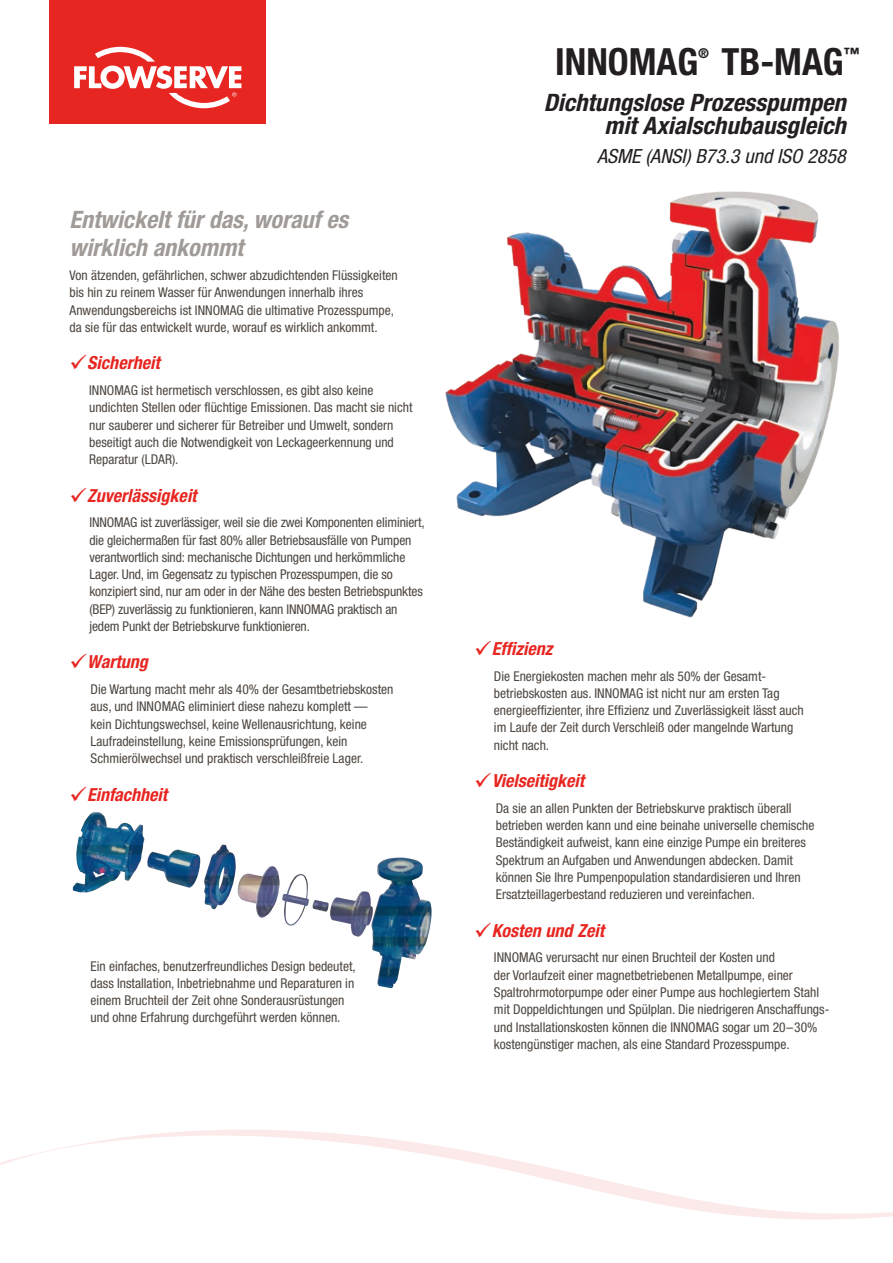
<style>
.page{position:relative;width:893px;height:1263px;background:#fff}
.page>*{position:absolute;margin:0;border:0;box-sizing:border-box;transform-origin:0 0}
.ParaStyle01-Leading{font:700 condensed 37.5px "Helvetica Neue";color:#231f20}
.ParaStyle11-Leading{font:italic 700 condensed 24px/22.5px "Helvetica Neue";color:#231f20;text-align:right}
.ParaStyle01-Leading-2{font:italic 700 condensed 24px/28.5px "Helvetica Neue";color:#a19b98}
.ParaStyle11-Leading-2{font:italic condensed 19.5px "Helvetica Neue";color:#231f20}
.PSS-Sub_Header{font:italic 700 condensed 18px "Helvetica Neue";color:#e72621}
.ParaStyle01-Leading-3{font:700 condensed 15.75px "Helvetica Neue";color:#231f20}
.ParaStyle01-Leading-4{font:700 condensed 13.65px "Helvetica Neue";color:#231f20}
.ParaStyle05-Leading{font:condensed 13.5px/17.2px "Helvetica Neue";color:#4d453f}
.ParaStyle07-Leading{font:condensed 13.5px/17.2px "Helvetica Neue";color:#4d453f}
.ParaStyle01-Leading-5{font:condensed 13.5px/17.2px "Helvetica Neue";color:#4d453f}
.ParaStyle02-Leading{font:condensed 13.5px/17.2px "Helvetica Neue";color:#4d453f}
.ParaStyle18-Leading{font:condensed 13.5px/17.2px "Helvetica Neue";color:#4d453f}
</style>
<div class="page">
<svg style="left:0;top:1130px;width:892px;height:90px"></svg>
<div style="left:49px;top:0;width:217px;height:123px;background:#e72621"></div>
<svg style="left:74px;top:47px;width:167px;height:61px"></svg>
<img style="left:445px;top:191px;width:394px;height:427px">
<img style="left:72px;top:812px;width:149px;height:84px">
<p class="ParaStyle01-Leading-2" style="left:70px;top:204px;width:280px">Entwickelt für das, worauf es wirklich ankommt</p>
<p class="ParaStyle18-Leading" style="left:70px;top:266px;width:329px">Von ätzenden, gefährlichen, schwer abzudichtenden Flüssigkeiten bis hin zu reinem Wasser für Anwendungen innerhalb ihres Anwendungsbereichs ist INNOMAG die ultimative Prozesspumpe, da sie für das entwickelt wurde, worauf es wirklich ankommt.</p>
<p class="PSS-Sub_Header" style="left:70px;top:352px;width:91px">✓Sicherheit</p>
<p class="ParaStyle02-Leading" style="left:89px;top:381px;width:325px">INNOMAG ist hermetisch verschlossen, es gibt also keine undichten Stellen oder flüchtige Emissionen. Das macht sie nicht nur sauberer und sicherer für Betreiber und Umwelt, sondern beseitigt auch die Notwendigkeit von Leckageerkennung und Reparatur (LDAR).</p>
<p class="PSS-Sub_Header" style="left:70px;top:484px;width:128px">✓Zuverlässigkeit</p>
<p class="ParaStyle05-Leading" style="left:89px;top:514px;width:336px">INNOMAG ist zuverlässiger, weil sie die zwei Komponenten eliminiert, die gleichermaßen für fast 80% aller Betriebsausfälle von Pumpen verantwortlich sind: mechanische Dichtungen und herkömmliche Lager. Und, im Gegensatz zu typischen Prozesspumpen, die so konzipiert sind, nur am oder in der Nähe des besten Betriebspunktes (BEP) zuverlässig zu funktionieren, kann INNOMAG praktisch an jedem Punkt der Betriebskurve funktionieren.</p>
<p class="PSS-Sub_Header" style="left:70px;top:651px;width:80px">✓Wartung</p>
<p class="ParaStyle07-Leading" style="left:91px;top:680px;width:304px">Die Wartung macht mehr als 40% der Gesamtbetriebskosten aus, und INNOMAG eliminiert diese nahezu komplett —<br>kein Dichtungswechsel, keine Wellenausrichtung, keine Laufradeinstellung, keine Emissionsprüfungen, kein Schmierölwechsel und praktisch verschleißfreie Lager.</p>
<p class="PSS-Sub_Header" style="left:70px;top:783px;width:99px">✓Einfachheit</p>
<p class="ParaStyle07-Leading" style="left:91px;top:957px;width:266px">Ein einfaches, benutzerfreundliches Design bedeutet, dass Installation, Inbetriebnahme und Reparaturen in einem Bruchteil der Zeit ohne Sonderausrüstungen und ohne Erfahrung durchgeführt werden können.</p>
<p class="ParaStyle01-Leading" style="left:555px;top:39px;width:145px">INNOMAG</p>
<p class="ParaStyle01-Leading-4" style="left:698px;top:45px;width:12px">®</p>
<p class="ParaStyle01-Leading" style="left:721px;top:39px;width:124px">TB-MAG</p>
<p class="ParaStyle01-Leading-3" style="left:843px;top:44px;width:17px">™</p>
<p class="ParaStyle11-Leading" style="left:543px;top:91px;width:303px">Dichtungslose Prozesspumpen mit Axialschubausgleich</p>
<p class="ParaStyle11-Leading-2" style="left:596px;top:145px;width:250px">ASME (ANSI) B73.3 und ISO 2858</p>
<p class="PSS-Sub_Header" style="left:474px;top:637px;width:80px">✓Effizienz</p>
<p class="ParaStyle05-Leading" style="left:493px;top:667px;width:311px">Die Energiekosten machen mehr als 50% der Gesamt&shy;betriebskosten aus. INNOMAG ist nicht nur am ersten Tag energieeffizienter, ihre Effizienz und Zuverlässigkeit lässt auch im Laufe der Zeit durch Verschleiß oder mangelnde Wartung nicht nach.</p>
<p class="PSS-Sub_Header" style="left:474px;top:770px;width:111px">✓Vielseitigkeit</p>
<p class="ParaStyle01-Leading-5" style="left:495px;top:799px;width:320px">Da sie an allen Punkten der Betriebskurve praktisch überall betrieben werden kann und eine beinahe universelle chemische Beständigkeit aufweist, kann eine einzige Pumpe ein breiteres Spektrum an Aufgaben und Anwendungen abdecken. Damit können Sie Ihre Pumpenpopulation standardisieren und Ihren Ersatzteillagerbestand reduzieren und vereinfachen.</p>
<p class="PSS-Sub_Header" style="left:474px;top:919px;width:131px">✓Kosten und Zeit</p>
<p class="ParaStyle05-Leading" style="left:493px;top:949px;width:337px">INNOMAG verursacht nur einen Bruchteil der Kosten und<br>der Vorlaufzeit einer magnetbetriebenen Metallpumpe, einer Spaltrohrmotorpumpe oder einer Pumpe aus hochlegiertem Stahl mit Doppeldichtungen und Spülplan. Die niedrigeren Anschaffungs&shy;und Installationskosten können die INNOMAG sogar um 20 – 30% kostengünstiger machen, als eine Standard Prozesspumpe.</p>
</div>
